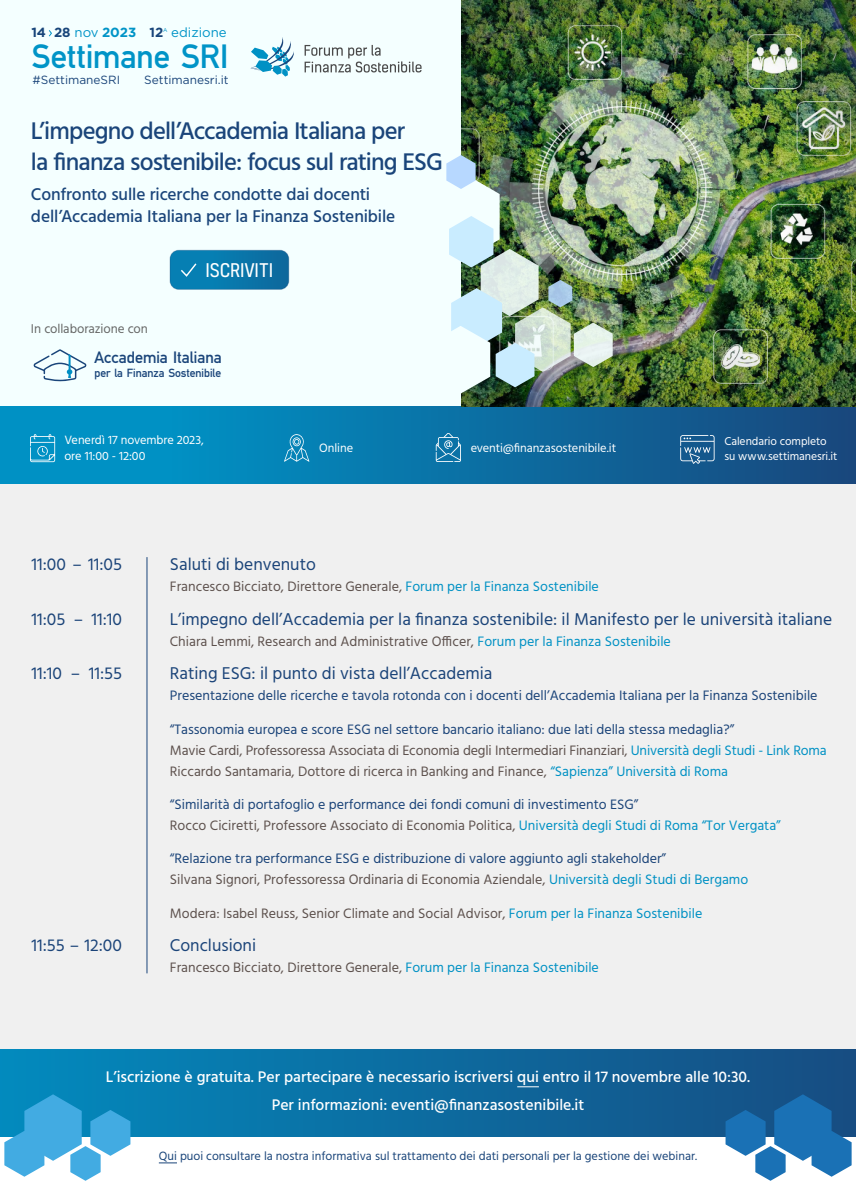
<style>
.page{position:relative;width:856px;height:1182px;background:#fff}
.page>*{position:absolute;margin:0;border:0;box-sizing:border-box;transform-origin:0 0}
.t1{font:35.35px "Fette Mittelschrift";color:#0094c7}
.t2{font:500 24.68px/31.2px "Hind";letter-spacing:-.035em;color:#1a457a}
.t3{font:18.11px "Kelson";color:#fff}
.t4{font:17.5px "Hind";color:#1b4479}
.t5{font:500 17.41px/21.8px "Hind";letter-spacing:-.005em;color:#1a457a}
.t6{font:17.32px "Fette Mittelschrift";color:#1a457a}
.t7{font:500 15.75px/28px "Hind";color:#fff;text-align:center}
.t8{font:14px/21px "Hind";color:#5d514d}
.t9{font:14px/21px "Hind";color:#1b4479}
.t10{font:700 13.21px "Gotham";color:#18457a}
.t11{font:13.21px "Gotham";color:#0094c7}
.t12{font:13.04px "Hind";letter-spacing:-.005em;color:#666766}
.t13{font:12.42px "Fette Mittelschrift";color:#1a457a}
.t14{font:12.34px/15.9px "Hind";letter-spacing:-.005em;color:#fff}
.t15{font:12.25px "Hind";color:#1a457a}
.t16{font:11.81px "Gotham";color:#1a457a}
.t17{font:11.64px/14.5px "Hind";letter-spacing:-.005em;color:#fff}
.t18{font:5.51px "Gotham";color:#0094c7}
.s1{font-weight:700;color:#18457a}
.s2{font-weight:400;color:#0094c7}
.s3{color:#0094c7}
.s4{color:#0091c4}
.s5{color:#1b4479}
.s6{color:#5d514d}
</style>
<div class="page">
<div style="left:0;top:1048px;width:856px;height:88px;background:linear-gradient(to right,#028abe,#174d82)"></div>
<svg style="left:159px;top:1162px;width:18px;height:1px"></svg>
<svg style="left:725px;top:1094px;width:126px;height:86px"></svg>
<svg style="left:4px;top:1094px;width:126px;height:86px"></svg>
<div style="left:0;top:482px;width:856px;height:566px;background:#f0f0f0"></div>
<hr style="left:147px;top:557px;width:1px;height:416px;background:#1a457a">
<svg style="left:517px;top:1086px;width:22px;height:1px"></svg>
<div style="left:0;top:0;width:856px;height:483px;background:#f4ffff"></div>
<div style="left:0;top:407px;width:856px;height:76px;background:linear-gradient(to right,#009dcf,#184a7f)"></div>
<div style="left:457px;top:0;width:399px;height:407px;background:#000;opacity:.4"></div>
<svg style="left:305px;top:45px;width:116px;height:28px"></svg>
<svg style="left:250px;top:37px;width:44px;height:40px"></svg>
<svg style="left:436px;top:432px;width:25px;height:30px"></svg>
<svg style="left:30px;top:434px;width:25px;height:28px"></svg>
<svg style="left:284px;top:433px;width:25px;height:28px"></svg>
<svg style="left:680px;top:435px;width:34px;height:29px"></svg>
<svg style="left:49px;top:30px;width:3px;height:6px"></svg>
<img style="left:446px;top:155px;width:167px;height:238px">
<svg style="left:34px;top:349px;width:52px;height:32px"></svg>
<svg style="left:170px;top:250px;width:119px;height:39px"></svg>
<div style="left:170px;top:250px;width:119px;height:40px;border:1px solid #1a457a;border-radius:9px"></div>
<p class="t11" style="left:149px;top:24px;width:79px"><span class="s1">12</span> edizione</p>
<p class="t10" style="left:31px;top:24px;width:106px">14 28 <span class="s2">nov</span> <span class="s3">2023</span></p>
<h1 class="t1" style="left:31px;top:36px;width:198px">Settimane SRI</h1>
<p class="t18" style="left:163px;top:27px;width:6px">A</p>
<p class="t16" style="left:33px;top:73px;width:89px">#SettimaneSRI</p>
<p class="t16" style="left:144px;top:73px;width:86px">Settimanesri.it</p>
<h2 class="t2" style="left:31px;top:116px;width:413px">L’impegno dell’Accademia Italiana per<br>la finanza sostenibile: focus sul rating ESG</h2>
<p class="t5" style="left:31px;top:185px;width:366px">Confronto sulle ricerche condotte dai docenti dell’Accademia Italiana per la Finanza Sostenibile</p>
<p class="t3" style="left:205px;top:258px;width:69px">ISCRIVITI</p>
<p class="t12" style="left:31px;top:320px;width:118px">In collaborazione con</p>
<p class="t6" style="left:94px;top:347px;width:129px">Accademia Italiana</p>
<p class="t13" style="left:94px;top:365px;width:128px">per la Finanza Sostenibile</p>
<p class="t14" style="left:64px;top:433px;width:141px">Venerdì 17 novembre 2023, ore 11:00 - 12:00</p>
<p class="t17" style="left:724px;top:434px;width:114px">Calendario completo su www.settimanesri.it</p>
<p class="t14" style="left:319px;top:440px;width:35px">Online</p>
<p class="t14" style="left:471px;top:440px;width:147px">eventi@finanzasostenibile.it</p>
<p class="t4" style="left:32px;top:552px;width:92px">11:00 – 11:05</p>
<p class="t4" style="left:32px;top:607px;width:92px">11:05 – 11:10</p>
<p class="t4" style="left:32px;top:661px;width:92px">11:10 – 11:55</p>
<p class="t4" style="left:32px;top:933px;width:92px">11:55 – 12:00</p>
<p class="t4" style="left:170px;top:552px;width:148px">Saluti di benvenuto</p>
<p class="t8" style="left:170px;top:576px;width:430px">Francesco Bicciato, Direttore Generale, <span class="s4">Forum per la Finanza Sostenibile</span></p>
<p class="t4" style="left:170px;top:607px;width:664px">L’impegno dell’Accademia per la finanza sostenibile: il Manifesto per le università italiane</p>
<p class="t8" style="left:170px;top:631px;width:502px">Chiara Lemmi, Research and Administrative Officer, <span class="s4">Forum per la Finanza Sostenibile</span></p>
<p class="t4" style="left:170px;top:661px;width:324px">Rating ESG: il punto di vista dell’Accademia</p>
<p class="t9" style="left:170px;top:685px;width:649px">Presentazione delle ricerche e tavola rotonda con i docenti dell’Accademia Italiana per la Finanza Sostenibile</p>
<p class="t8" style="left:170px;top:719px;width:658px"><span class="s5">“Tassonomia europea e score ESG nel settore bancario italiano: due lati della stessa medaglia?”<br></span>Mavie Cardi, Professoressa Associata di Economia degli Intermediari Finanziari, <span class="s4">Università degli Studi - Link Roma<br></span>Riccardo Santamaria, Dottore di ricerca in Banking and Finance, <span class="s4">“Sapienza” Università di Roma</span></p>
<p class="t9" style="left:170px;top:794px;width:612px">“Similarità di portafoglio e performance dei fondi comuni di investimento ESG”<br><span class="s6">Rocco Ciciretti, Professore Associato di Economia Politica,</span> <span class="s4">Università degli Studi di Roma “Tor Vergata”</span></p>
<p class="t9" style="left:170px;top:848px;width:580px">“Relazione tra performance ESG e distribuzione di valore aggiunto agli stakeholder”<br><span class="s6">Silvana Signori, Professoressa Ordinaria di Economia Aziendale,</span> <span class="s4">Università degli Studi di Bergamo</span></p>
<p class="t8" style="left:170px;top:903px;width:534px">Modera: Isabel Reuss, Senior Climate and Social Advisor, <span class="s4">Forum per la Finanza Sostenibile</span></p>
<p class="t4" style="left:170px;top:933px;width:88px">Conclusioni</p>
<p class="t8" style="left:170px;top:957px;width:430px">Francesco Bicciato, Direttore Generale, <span class="s4">Forum per la Finanza Sostenibile</span></p>
<p class="t7" style="left:106px;top:1063px;width:646px">L’iscrizione è gratuita. Per partecipare è necessario iscriversi qui entro il 17 novembre alle 10:30.<br>Per informazioni: eventi@finanzasostenibile.it</p>
<p class="t15" style="left:159px;top:1147px;width:540px">Qui puoi consultare la nostra informativa sul trattamento dei dati personali per la gestione dei webinar.</p>
</div>
